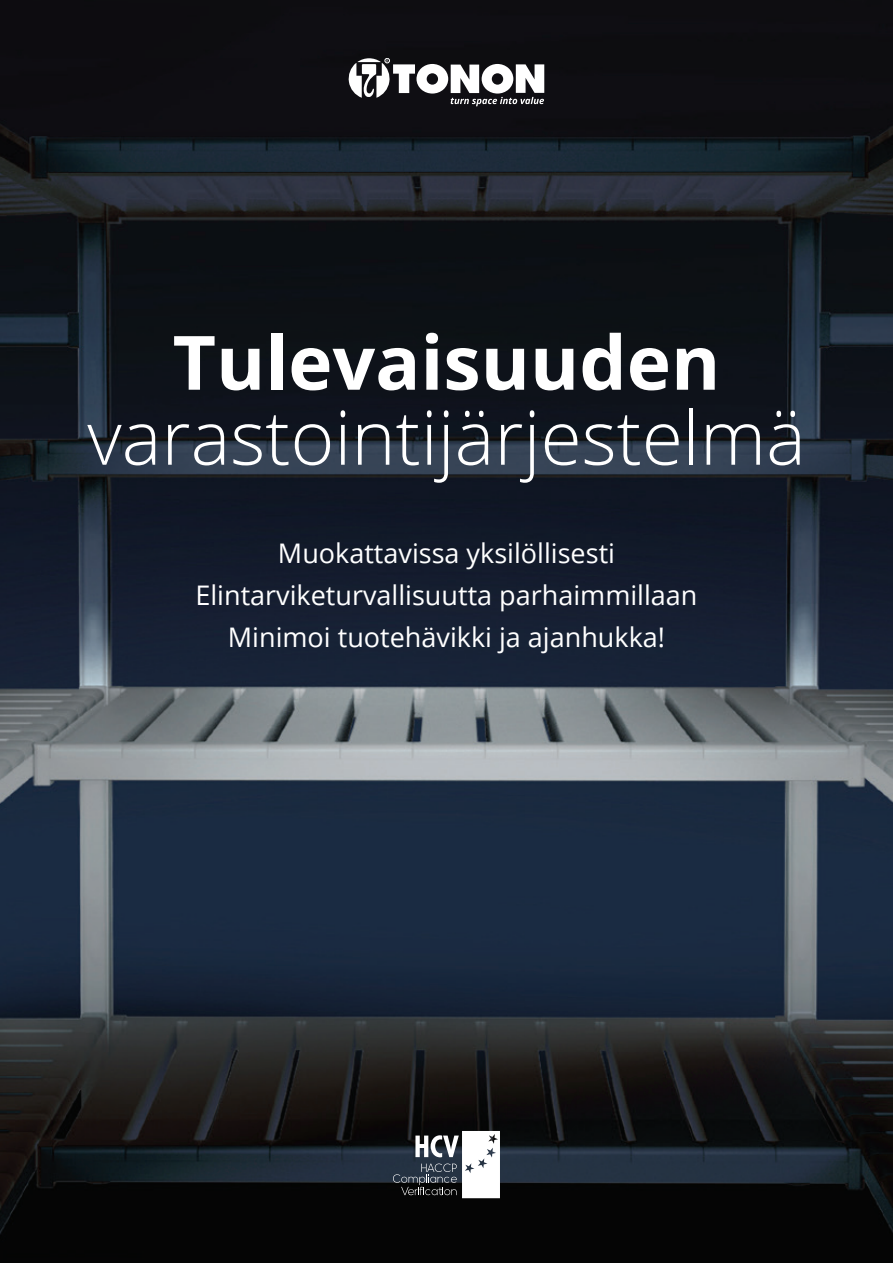
<style>
.page{position:relative;width:893px;height:1263px;background:#fff}
.page>*{position:absolute;margin:0;border:0;box-sizing:border-box;transform-origin:0 0}
.t1{font:300 75px "Open Sans";color:#fff}
.t2{font:700 75px "Open Sans";color:#fff}
.t3{font:27px/42px "Open Sans";color:#fff;text-align:center}
</style>
<div class="page">
<img style="left:0;top:0;width:893px;height:1263px">
<svg style="left:349px;top:58px;width:195px;height:48px"></svg>
<svg style="left:393px;top:1131px;width:107px;height:67px"></svg>
<h1 class="t2" style="left:173px;top:310px;width:549px">Tulevaisuuden</h1>
<h1 class="t1" style="left:87px;top:386px;width:720px">varastointijärjestelmä</h1>
<p class="t3" style="left:195px;top:531px;width:504px">Muokattavissa yksilöllisesti<br>Elintarviketurvallisuutta parhaimmillaan<br>Minimoi tuotehävikki ja ajanhukka!</p>
</div>
